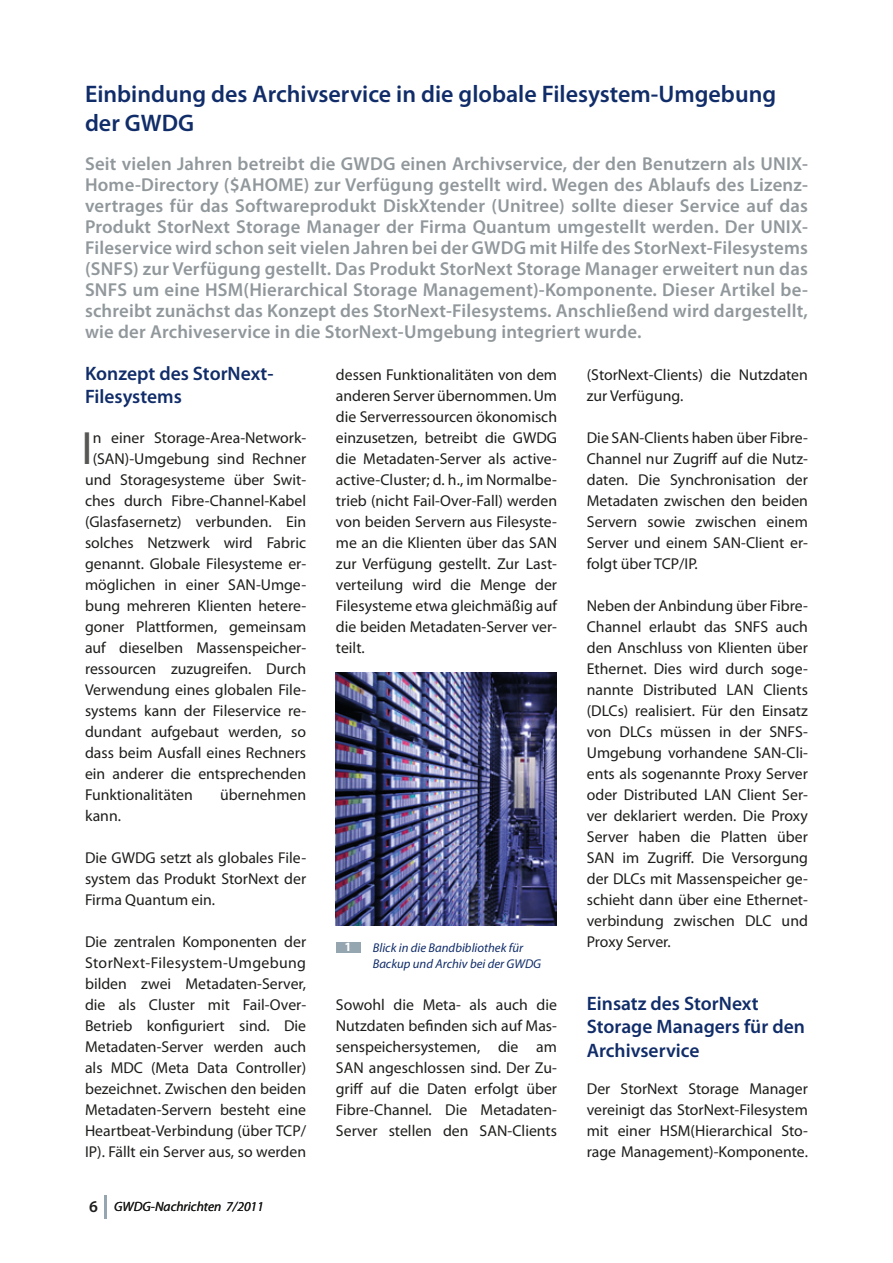
<style>
.page{position:relative;width:893px;height:1263px;background:#fff}
.page>*{position:absolute;margin:0;border:0;box-sizing:border-box;transform-origin:0 0}
.t1{font:46.95px "Myriad Pro";color:#575756}
.t2{font:600 24px/28.8px "Myriad Pro";color:#112d69}
.t3{font:600 19.5px/23.4px "Myriad Pro";color:#112d69}
.t4{font:600 18.75px/21px "Myriad Pro";letter-spacing:.01em;color:#91989c;text-align:justify}
.t5{font:15.75px/21px "Myriad Pro";color:#1d1d1b;text-align:justify}
.t6{font:italic 13.5px "Myriad Pro";color:#1d1d1b}
.t7{font:italic 12.75px/15.3px "Myriad Pro";color:#112d69}
.t8{font:700 12.75px "Myriad Pro";color:#fff}
.s1{font-weight:600;font-style:normal;font-size:16.5px}
</style>
<div class="page">
<hr style="left:104px;top:1195px;width:3px;height:23px;background:#95a6b1">
<img style="left:336px;top:673px;width:221px;height:253px">
<div style="left:336px;top:942px;width:24px;height:10px;background:#95a6b1"></div>
<h2 class="t2" style="left:85px;top:79px;width:693px">Einbindung des Archivservice in die globale Filesystem-Umgebung der GWDG</h2>
<p class="t4" style="left:85px;top:153px;width:724px">Seit vielen Jahren betreibt die GWDG einen Archivservice, der den Benutzern als UNIX-Home-Directory ($AHOME) zur Verfügung gestellt wird. Wegen des Ablaufs des Lizenz&shy;vertrages für das Softwareprodukt DiskXtender (Unitree) sollte dieser Service auf das Produkt StorNext Storage Manager der Firma Quantum umgestellt werden. Der UNIX-Fileservice wird schon seit vielen Jahren bei der GWDG mit Hilfe des StorNext-Filesystems (SNFS) zur Verfügung gestellt. Das Produkt StorNext Storage Manager erweitert nun das SNFS um eine HSM(Hierarchical Storage Management)-Komponente. Dieser Artikel be&shy;schreibt zunächst das Konzept des StorNext-Filesystems. Anschließend wird dargestellt, wie der Archiveservice in die StorNext-Umgebung integriert wurde.</p>
<p class="t3" style="left:85px;top:361px;width:190px">Konzept des StorNext-<br>Filesystems</p>
<h1 class="t1" style="left:82px;top:419px;width:13px">I</h1>
<p class="t5" style="left:93px;top:427px;width:215px">n einer Storage-Area-Network-</p>
<p class="t5" style="left:587px;top:364px;width:223px">(StorNext-Clients) die Nutzdaten zur Verfügung.</p>
<p class="t5" style="left:587px;top:427px;width:223px">Die SAN-Clients haben über Fibre-Channel nur Zugriff auf die Nutz&shy;daten. Die Synchronisation der Metadaten zwischen den beiden Servern sowie zwischen einem Server und einem SAN-Client er&shy;folgt über TCP/IP.</p>
<p class="t5" style="left:587px;top:595px;width:223px">Neben der Anbindung über Fibre-Channel erlaubt das SNFS auch den Anschluss von Klienten über Ethernet. Dies wird durch soge&shy;nannte Distributed LAN Clients (DLCs) realisiert. Für den Einsatz von DLCs müssen in der SNFS-Umgebung vorhandene SAN-Cli&shy;ents als sogenannte Proxy Server oder Distributed LAN Client Ser&shy;ver deklariert werden. Die Proxy Server haben die Platten über SAN im Zugriff. Die Versorgung der DLCs mit Massenspeicher ge&shy;schieht dann über eine Ethernet&shy;verbindung zwischen DLC und Proxy Server.</p>
<p class="t5" style="left:336px;top:364px;width:223px">dessen Funktionalitäten von dem anderen Server übernommen. Um die Serverressourcen ökonomisch einzusetzen, betreibt die GWDG die Metadaten-Server als active&shy;active-Cluster; d. h., im Normalbe&shy;trieb (nicht Fail-Over-Fall) werden von beiden Servern aus Filesyste&shy;me an die Klienten über das SAN zur Verfügung gestellt. Zur Last&shy;verteilung wird die Menge der Filesysteme etwa gleichmäßig auf die beiden Metadaten-Server ver&shy;teilt.</p>
<p class="t5" style="left:93px;top:448px;width:215px">(SAN)-Umgebung sind Rechner</p>
<p class="t5" style="left:85px;top:469px;width:223px">und Storagesysteme über Swit-</p>
<p class="t5" style="left:85px;top:490px;width:223px">ches durch Fibre-Channel-Kabel</p>
<p class="t5" style="left:85px;top:511px;width:223px">(Glasfasernetz) verbunden. Ein</p>
<p class="t5" style="left:85px;top:532px;width:223px">solches Netzwerk wird Fabric</p>
<p class="t5" style="left:85px;top:553px;width:223px">genannt. Globale Filesysteme er-</p>
<p class="t5" style="left:85px;top:574px;width:223px">möglichen in einer SAN-Umge-</p>
<p class="t5" style="left:85px;top:595px;width:223px">bung mehreren Klienten hetere-</p>
<p class="t5" style="left:85px;top:616px;width:223px">goner Plattformen, gemeinsam</p>
<p class="t5" style="left:85px;top:637px;width:223px">auf dieselben Massenspeicher-</p>
<p class="t5" style="left:85px;top:658px;width:223px">ressourcen zuzugreifen. Durch</p>
<p class="t5" style="left:85px;top:679px;width:223px">Verwendung eines globalen File-</p>
<p class="t5" style="left:85px;top:700px;width:223px">systems kann der Fileservice re-</p>
<p class="t5" style="left:85px;top:721px;width:223px">dundant aufgebaut werden, so</p>
<p class="t5" style="left:85px;top:742px;width:223px">dass beim Ausfall eines Rechners</p>
<p class="t5" style="left:85px;top:763px;width:223px">ein anderer die entsprechenden</p>
<p class="t5" style="left:85px;top:784px;width:109px">Funktionalitäten</p>
<p class="t5" style="left:220px;top:784px;width:87px">übernehmen</p>
<p class="t5" style="left:85px;top:805px;width:38px">kann.</p>
<p class="t5" style="left:85px;top:847px;width:223px">Die GWDG setzt als globales File&shy;system das Produkt StorNext der Firma Quantum ein.</p>
<p class="t5" style="left:85px;top:931px;width:223px">Die zentralen Komponenten der StorNext-Filesystem-Umgebung bilden zwei Metadaten-Server, die als Cluster mit Fail-Over-Betrieb konfiguriert sind. Die Metadaten-Server werden auch als MDC (Meta Data Controller) bezeichnet. Zwischen den beiden Metadaten-Servern besteht eine Heartbeat-Verbindung (über TCP/ IP). Fällt ein Server aus, so werden</p>
<p class="t8" style="left:344px;top:939px;width:9px">1</p>
<p class="t7" style="left:373px;top:940px;width:170px">Blick in die Bandbibliothek für<br>Backup und Archiv bei der GWDG</p>
<p class="t3" style="left:587px;top:991px;width:220px">Einsatz des StorNext<br>Storage Managers für den<br>Archivservice</p>
<p class="t5" style="left:587px;top:1078px;width:223px">Der StorNext Storage Manager vereinigt das StorNext-Filesystem mit einer HSM(Hierarchical Sto&shy;rage Management)-Komponente.</p>
<p class="t5" style="left:336px;top:994px;width:223px">Sowohl die Meta- als auch die Nutzdaten befinden sich auf Mas&shy;senspeichersystemen, die am SAN angeschlossen sind. Der Zu&shy;griff auf die Daten erfolgt über Fibre-Channel. Die Metadaten-Server stellen den SAN-Clients</p>
<p class="t6" style="left:89px;top:1198px;width:176px"><span class="s1">6</span> GWDG-Nachrichten 7/2011</p>
</div>
